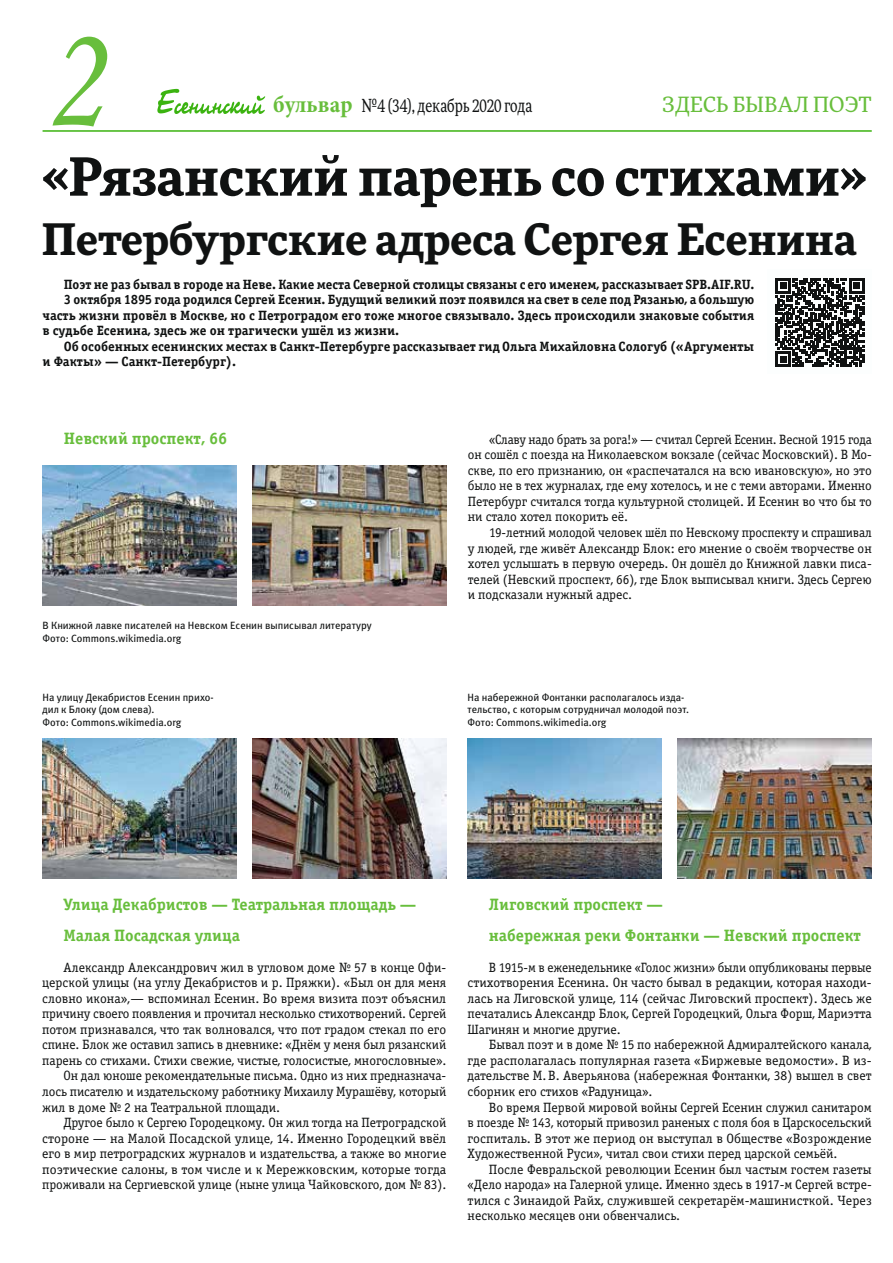
<style>
.page{position:relative;width:893px;height:1263px;background:#fff}
.page>*{position:absolute;margin:0;border:0;box-sizing:border-box;transform-origin:0 0}
.t1{font:150px "Monotype Corsiva";color:#68be3c;scale:.9 1}
.t2{font:700 51.75px "More Pro";color:#101212}
.t3{font:700 42.75px "More Pro";color:#101212}
.t4{font:21px "More Pro";letter-spacing:.01em;color:#68be3c}
.t5{font:18px "More Pro";color:#101212;scale:.75 1}
.t6{font:16.5px/31px "Officina Serif Bold C";color:#68be3c}
.t7{font:13.5px/15.6px "Officina Serif Book C";color:#101212;text-align:justify}
.t8{font:13.5px "Officina Serif Bold C";color:#101212}
.t9{font:10.5px/12.6px "Meta Book C";color:#101212}
.s1{font-family:"Minion Pro";font-weight:700;font-stretch:condensed;font-size:24px;color:#68be3c}
</style>
<div class="page">
<hr style="left:43px;top:130px;width:829px;height:2px;background:#3bb310">
<svg style="left:157px;top:89px;width:108px;height:25px"></svg>
<img style="left:43px;top:466px;width:194px;height:140px">
<img style="left:43px;top:739px;width:194px;height:139px">
<img style="left:468px;top:739px;width:194px;height:139px">
<img style="left:252px;top:466px;width:194px;height:140px">
<img style="left:252px;top:739px;width:194px;height:139px">
<img style="left:678px;top:739px;width:194px;height:139px">
<svg style="left:776px;top:278px;width:88px;height:89px"></svg>
<h1 class="t1" style="left:43px;top:-12px;width:67px">2</h1>
<h3 class="t5" style="left:273px;top:93px;width:347px"><span class="s1">бульвар</span> №4 (34), декабрь 2020 года</h3>
<h3 class="t4" style="left:662px;top:90px;width:211px">ЗДЕСЬ БЫВАЛ ПОЭТ</h3>
<h2 class="t2" style="left:42px;top:137px;width:826px">«Рязанский парень со стихами»</h2>
<h3 class="t3" style="left:42px;top:207px;width:816px">Петербургские адреса Сергея Есенина</h3>
<p class="t8" style="left:64px;top:276px;width:692px">Поэт не раз бывал в городе на Неве. Какие места Северной столицы связаны с его именем, рассказывает SPB.AIF.RU.</p>
<p class="t8" style="left:64px;top:292px;width:692px">3 октября 1895 года родился Сергей Есенин. Будущий великий поэт появился на свет в селе под Рязанью, а большую</p>
<p class="t8" style="left:42px;top:307px;width:713px">часть жизни провёл в Москве, но с Петроградом его тоже многое связывало. Здесь происходили знаковые события</p>
<p class="t8" style="left:42px;top:323px;width:358px">в судьбе Есенина, здесь же он трагически ушёл из жизни.</p>
<p class="t8" style="left:64px;top:338px;width:692px">Об особенных есенинских местах в Санкт-Петербурге рассказывает гид Ольга Михайловна Сологуб («Аргументы</p>
<p class="t8" style="left:42px;top:354px;width:195px">и Факты» — Санкт-Петербург).</p>
<p class="t6" style="left:64px;top:423px;width:165px">Невский проспект, 66</p>
<p class="t7" style="left:468px;top:432px;width:405px;text-indent:21px">«Славу надо брать за рога!» — считал Сергей Есенин. Весной 1915 года он сошёл с поезда на Николаевском вокзале (сейчас Московский). В Мо&shy;скве, по его признанию, он «распечатался на всю ивановскую», но это было не в тех журналах, где ему хотелось, и не с теми авторами. Именно Петербург считался тогда культурной столицей. И Есенин во что бы то ни стало хотел покорить её.</p>
<p class="t7" style="left:468px;top:525px;width:405px;text-indent:21px">19-летний молодой человек шёл по Невскому проспекту и спрашивал у людей, где живёт Александр Блок: его мнение о своём творчестве он хотел услышать в первую очередь. Он дошёл до Книжной лавки писа&shy;телей (Невский проспект, 66), где Блок выписывал книги. Здесь Сергею и подсказали нужный адрес.</p>
<p class="t9" style="left:43px;top:619px;width:331px">В Книжной лавке писателей на Невском Есенин выписывал литературу<br>Фото: Commons.wikimedia.org</p>
<p class="t9" style="left:43px;top:690px;width:173px">На улицу Декабристов Есенин прихо&shy;дил к Блоку (дом слева).<br>Фото: Commons.wikimedia.org</p>
<p class="t9" style="left:468px;top:690px;width:223px">На набережной Фонтанки располагалось изда&shy;тельство, с которым сотрудничал молодой поэт.<br>Фото: Commons.wikimedia.org</p>
<p class="t6" style="left:63px;top:889px;width:354px">Улица Декабристов — Театральная площадь —<br>Малая Посадская улица</p>
<p class="t7" style="left:63px;top:960px;width:384px">Александр Александрович жил в угловом доме № 57 в конце Офи-</p>
<p class="t7" style="left:42px;top:975px;width:406px">церской улицы (на углу Декабристов и р. Пряжки). «Был он для меня</p>
<p class="t7" style="left:42px;top:991px;width:405px">словно икона»,— вспоминал Есенин. Во время визита поэт объяснил</p>
<p class="t7" style="left:42px;top:1006px;width:406px">причину своего появления и прочитал несколько стихотворений. Сергей</p>
<p class="t7" style="left:42px;top:1022px;width:405px">потом признавался, что так волновался, что пот градом стекал по его</p>
<p class="t7" style="left:42px;top:1037px;width:406px">спине. Блок же оставил запись в дневнике: «Днём у меня был рязанский</p>
<p class="t7" style="left:42px;top:1053px;width:406px">парень со стихами. Стихи свежие, чистые, голосистые, многословные».</p>
<p class="t7" style="left:63px;top:1068px;width:384px">Он дал юноше рекомендательные письма. Одно из них предназнача-</p>
<p class="t7" style="left:42px;top:1084px;width:406px">лось писателю и издательскому работнику Михаилу Мурашёву, который</p>
<p class="t7" style="left:42px;top:1099px;width:239px">жил в доме № 2 на Театральной площади.</p>
<p class="t7" style="left:63px;top:1115px;width:384px">Другое было к Сергею Городецкому. Он жил тогда на Петроградской</p>
<p class="t7" style="left:42px;top:1130px;width:405px">стороне — на Малой Посадской улице, 14. Именно Городецкий ввёл</p>
<p class="t7" style="left:42px;top:1146px;width:406px">его в мир петроградских журналов и издательства, а также во многие</p>
<p class="t7" style="left:42px;top:1161px;width:406px">поэтические салоны, в том числе и к Мережковским, которые тогда</p>
<p class="t7" style="left:42px;top:1177px;width:406px">проживали на Сергиевской улице (ныне улица Чайковского, дом № 83).</p>
<p class="t6" style="left:489px;top:889px;width:374px">Лиговский проспект —<br>набережная реки Фонтанки — Невский проспект</p>
<p class="t7" style="left:468px;top:960px;width:406px;text-indent:21px">В 1915-м в еженедельнике «Голос жизни» были опубликованы первые стихотворения Есенина. Он часто бывал в редакции, которая находи&shy;лась на Лиговской улице, 114 (сейчас Лиговский проспект). Здесь же печатались Александр Блок, Сергей Городецкий, Ольга Форш, Мариэтта Шагинян и многие другие.</p>
<p class="t7" style="left:468px;top:1037px;width:406px;text-indent:21px">Бывал поэт и в доме № 15 по набережной Адмиралтейского канала, где располагалась популярная газета «Биржевые ведомости». В из&shy;дательстве М.В. Аверьянова (набережная Фонтанки, 38) вышел в свет сборник его стихов «Радуница».</p>
<p class="t7" style="left:468px;top:1099px;width:406px;text-indent:21px">Во время Первой мировой войны Сергей Есенин служил санитаром в поезде № 143, который привозил раненых с поля боя в Царскосельский госпиталь. В этот же период он выступал в Обществе «Возрождение Художественной Руси», читал свои стихи перед царской семьёй.</p>
<p class="t7" style="left:468px;top:1161px;width:406px;text-indent:21px">После Февральской революции Есенин был частым гостем газеты «Дело народа» на Галерной улице. Именно здесь в 1917-м Сергей встре&shy;тился с Зинаидой Райх, служившей секретарём-машинисткой. Через несколько месяцев они обвенчались.</p>
</div>
